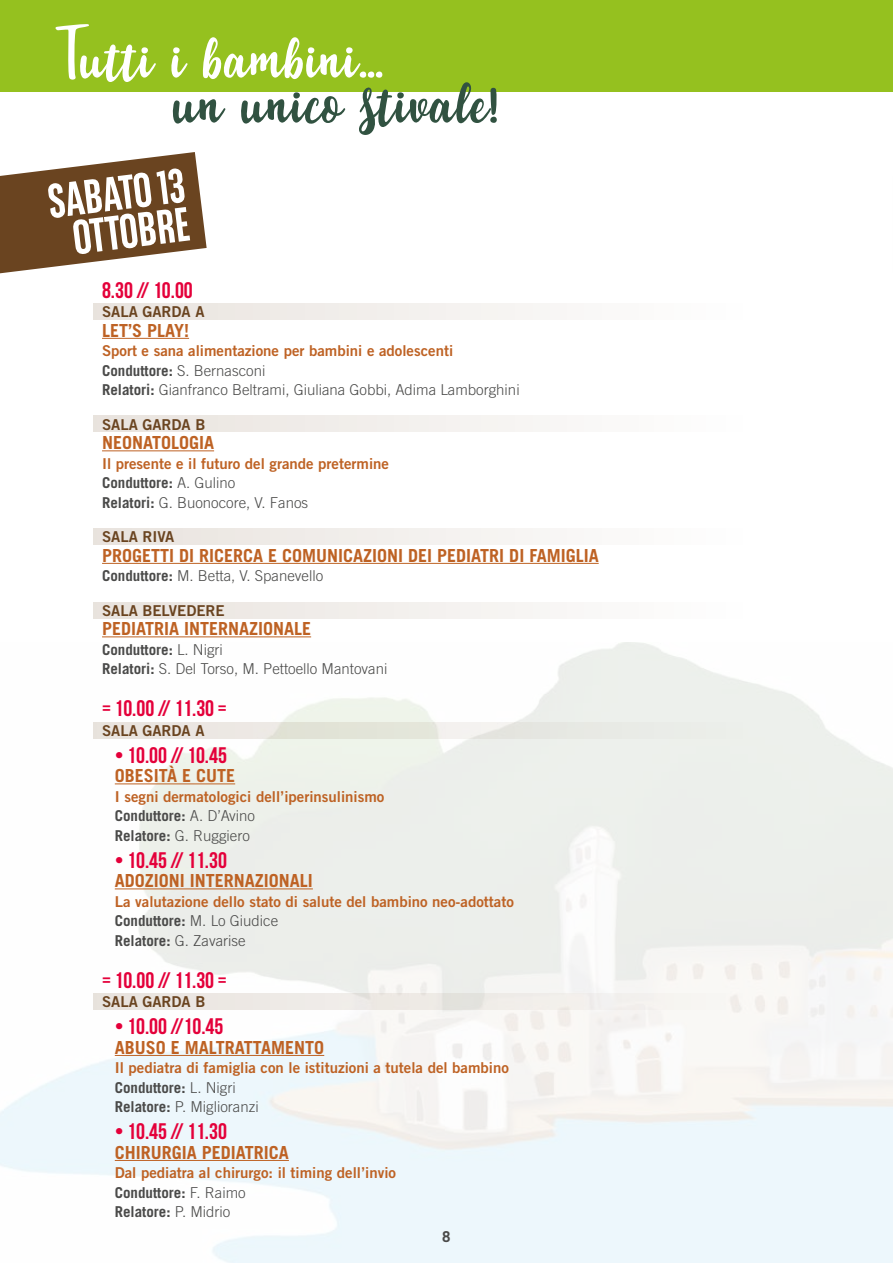
<style>
.page{position:relative;width:893px;height:1263px;background:#fff}
.page>*{position:absolute;margin:0;border:0;box-sizing:border-box;transform-origin:0 0}
.t1{font:72px "pequescript";color:#fff}
.t2{font:72px "pequescript";color:#315241}
.t3{font:700 48px/39px "BNPP Sans Condensed";color:#fff;text-align:center}
.t4{font:700 22.5px "Bebas Neue";color:#e4003a}
.t5{font:700 18px "Trade Gothic LT Std";color:#be6224}
.t6{font:15px "Trade Gothic LT Std Bd 2";color:#be6224}
.t7{font:300 15px/19.5px "Trade Gothic LT Std";color:#4a4a49}
.t8{font:700 15px/19.5px "Trade Gothic LT Std";color:#4a4a49}
.t9{font:15px "Trade Gothic LT Std Bd 2";color:#6a4420}
.s1{font-weight:700}
.s2{font-weight:300}
</style>
<div class="page">
<div style="left:94px;top:303px;width:735px;height:16px;background:linear-gradient(to right,#e9e3de,#fff)"></div>
<div style="left:94px;top:415px;width:735px;height:16px;background:linear-gradient(to right,#e9e3de,#fff)"></div>
<div style="left:94px;top:528px;width:735px;height:16px;background:linear-gradient(to right,#e9e3de,#fff)"></div>
<div style="left:94px;top:602px;width:735px;height:16px;background:linear-gradient(to right,#e9e3de,#fff)"></div>
<div style="left:94px;top:722px;width:735px;height:16px;background:linear-gradient(to right,#e7e3db,#ebefeb)"></div>
<div style="left:94px;top:993px;width:735px;height:16px;background:linear-gradient(to right,#e8e3de,#f7f6f3)"></div>
<div style="left:0;top:0;width:893px;height:91px;background:#95c11f"></div>
<hr style="left:102px;top:338px;width:87px;height:1px;background:#be6224">
<hr style="left:102px;top:450px;width:112px;height:1px;background:#be6224">
<hr style="left:102px;top:563px;width:497px;height:1px;background:#be6224">
<hr style="left:102px;top:636px;width:209px;height:1px;background:#be6224">
<hr style="left:115px;top:783px;width:120px;height:1px;background:#be6224">
<hr style="left:115px;top:888px;width:198px;height:1px;background:#be6224">
<hr style="left:115px;top:1055px;width:209px;height:1px;background:#be6224">
<hr style="left:115px;top:1160px;width:174px;height:1px;background:#be6224">
<svg style="left:0;top:152px;width:207px;height:121px"></svg>
<h1 class="t1" style="left:64px;top:18px;width:321px">Tutti i bambini...</h1>
<h1 class="t2" style="left:173px;top:63px;width:326px">un unico stivale!</h1>
<h2 class="t3" style="left:45px;top:182px;width:139px;rotate:-7deg">sabato 13 ottobre</h2>
<h3 class="t4" style="left:102px;top:277px;width:92px">8.30 // 10.00</h3>
<p class="t9" style="left:102px;top:302px;width:104px">SALA GARDA A</p>
<p class="t5" style="left:102px;top:319px;width:89px">LET’S PLAY!</p>
<p class="t6" style="left:102px;top:341px;width:353px">Sport e sana alimentazione per bambini e adolescenti</p>
<p class="t7" style="left:102px;top:360px;width:419px"><span class="s1">Conduttore:</span> S. Bernasconi<br><span class="s1">Relatori:</span> Gianfranco Beltrami, Giuliana Gobbi, Adima Lamborghini</p>
<p class="t9" style="left:102px;top:415px;width:105px">SALA GARDA B</p>
<p class="t5" style="left:102px;top:432px;width:114px">NEONATOLOGIA</p>
<p class="t6" style="left:102px;top:454px;width:289px">Il presente e il futuro del grande pretermine</p>
<p class="t7" style="left:102px;top:473px;width:208px"><span class="s1">Conduttore:</span> A. Gulino<br><span class="s1">Relatori:</span> G. Buonocore, V. Fanos</p>
<p class="t9" style="left:102px;top:527px;width:74px">SALA RIVA</p>
<p class="t5" style="left:102px;top:544px;width:498px">PROGETTI DI RICERCA E COMUNICAZIONI DEI PEDIATRI DI FAMIGLIA</p>
<p class="t7" style="left:102px;top:566px;width:223px"><span class="s1">Conduttore:</span> M. Betta, V. Spanevello</p>
<p class="t9" style="left:102px;top:601px;width:124px">SALA BELVEDERE</p>
<p class="t5" style="left:102px;top:618px;width:211px">PEDIATRIA INTERNAZIONALE</p>
<p class="t7" style="left:102px;top:639px;width:287px"><span class="s1">Conduttore:</span> L. Nigri<br><span class="s1">Relatori:</span> S. Del Torso, M. Pettoello Mantovani</p>
<h3 class="t4" style="left:102px;top:696px;width:126px">= 10.00 // 11.30 =</h3>
<p class="t9" style="left:102px;top:721px;width:104px">SALA GARDA A</p>
<h3 class="t4" style="left:115px;top:742px;width:114px">• 10.00 // 10.45</h3>
<p class="t5" style="left:115px;top:765px;width:122px">OBESITÀ e CUTE</p>
<p class="t6" style="left:115px;top:787px;width:271px">I segni dermatologici dell’iperinsulinismo</p>
<p class="t8" style="left:115px;top:806px;width:142px">Conduttore: <span class="s2">A. D’Avino<br></span>Relatore: <span class="s2">G. Ruggiero</span></p>
<h3 class="t4" style="left:115px;top:847px;width:114px">• 10.45 // 11.30</h3>
<p class="t5" style="left:115px;top:870px;width:200px">ADOZIONI INTERNAZIONALI</p>
<p class="t6" style="left:115px;top:892px;width:401px">La valutazione dello stato di salute del bambino neo-adottato</p>
<p class="t7" style="left:115px;top:911px;width:165px"><span class="s1">Conduttore:</span> M. Lo Giudice<br><span class="s1">Relatore:</span> G. Zavarise</p>
<h3 class="t4" style="left:102px;top:967px;width:126px">= 10.00 // 11.30 =</h3>
<p class="t9" style="left:102px;top:992px;width:105px">SALA GARDA B</p>
<h3 class="t4" style="left:115px;top:1014px;width:110px">• 10.00 //10.45</h3>
<p class="t5" style="left:115px;top:1036px;width:11px">abuso</p>
<p class="t5" style="left:171px;top:1036px;width:25px">e maltrattamento</p>
<p class="t6" style="left:115px;top:1058px;width:396px">Il pediatra di famiglia con le istituzioni a tutela del bambino</p>
<p class="t8" style="left:115px;top:1077px;width:145px">Conduttore: <span class="s2">L. Nigri<br></span>Relatore: <span class="s2">P. Miglioranzi</span></p>
<h3 class="t4" style="left:115px;top:1119px;width:114px">• 10.45 // 11.30</h3>
<p class="t5" style="left:115px;top:1141px;width:176px">CHIRURGIA PEDIATRICA</p>
<p class="t6" style="left:115px;top:1163px;width:283px">Dal pediatra al chirurgo: il timing dell’invio</p>
<p class="t8" style="left:115px;top:1182px;width:132px">Conduttore: <span class="s2">F. Raimo<br></span>Relatore: <span class="s2">P. Midrio</span></p>
<p class="t8" style="left:442px;top:1226px;width:10px">8</p>
</div>
